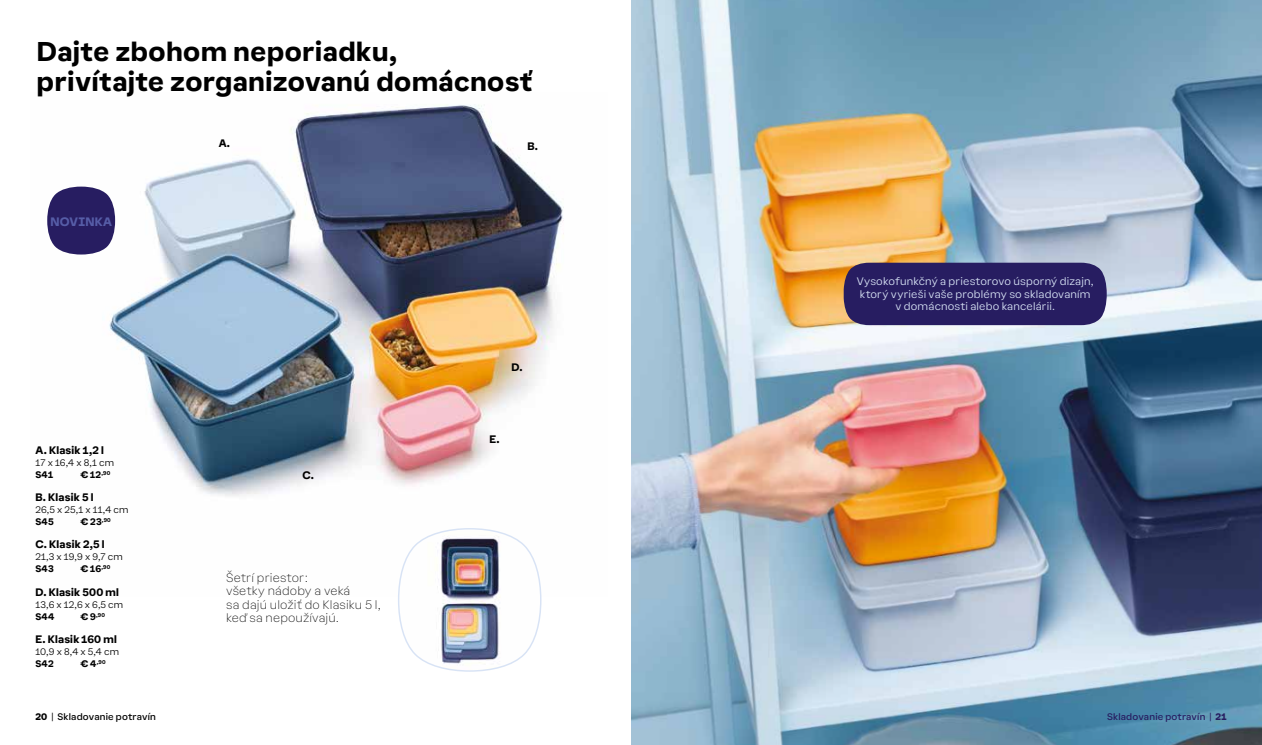
<style>
.page{position:relative;width:1262px;height:745px;background:#fff}
.page>*{position:absolute;margin:0;border:0;box-sizing:border-box;transform-origin:0 0}
.t1{font:700 25px/30px "Earl Sans";letter-spacing:.025em;color:#000}
.t2{font:100 11.25px/13.5px "Earl Sans";letter-spacing:.015em;color:#000}
.t3{font:700 11.25px "Earl Sans";letter-spacing:.025em;color:#565da7}
.t4{font:300 10px/12.5px "Earl Sans";letter-spacing:.02em;color:#d8e3f5;text-align:center}
.t5{font:700 10px "Earl Sans";letter-spacing:.02em;color:#000}
.t6{font:300 8.75px "Earl Sans";letter-spacing:.03em;color:#000}
.t7{font:700 8.75px "Earl Sans";letter-spacing:.03em;color:#000}
.t8{font:8.75px "Earl Sans";letter-spacing:.025em;color:#000}
.t9{font:8.75px "Earl Sans";letter-spacing:.025em;color:#271d61}
.t10{font:700 5.12px "Earl Sans";color:#000}
.s1{font-size:8.75px}
.s2{font-weight:900}
</style>
<div class="page">
<img style="left:74px;top:104px;width:490px;height:392px">
<img style="left:631px;top:0;width:630px;height:744px">
<img style="left:398px;top:528px;width:144px;height:144px">
<div style="left:843px;top:262px;width:263px;height:63px;background:#271d61"></div>
<svg style="left:47px;top:186px;width:68px;height:68px;background:#494079"></svg>
<h1 class="t1" style="left:37px;top:35px;width:496px">Dajte zbohom neporiadku,<br>privítajte zorganizovanú domácnosť</h1>
<p class="t3" style="left:50px;top:212px;width:63px">NOVINKA</p>
<p class="t5" style="left:35px;top:441px;width:70px">A. Klasik 1,2 l</p>
<p class="t6" style="left:35px;top:455px;width:80px">17 x 16,4 x 8,1 cm</p>
<p class="t7" style="left:35px;top:466px;width:19px">S41</p>
<p class="t7" style="left:80px;top:466px;width:31px">€ 12<sup>,90</sup></p>
<p class="t5" style="left:35px;top:488px;width:59px">B. Klasik 5 l</p>
<p class="t6" style="left:35px;top:502px;width:95px">26,5 x 25,1 x 11,4 cm</p>
<p class="t7" style="left:35px;top:513px;width:20px">S45</p>
<p class="t7" style="left:80px;top:513px;width:32px">€ 23<sup>,90</sup></p>
<p class="t5" style="left:35px;top:535px;width:71px">C. Klasik 2,5 l</p>
<p class="t6" style="left:35px;top:549px;width:89px">21,3 x 19,9 x 9,7 cm</p>
<p class="t7" style="left:35px;top:561px;width:20px">S43</p>
<p class="t7" style="left:80px;top:561px;width:31px">€ 16<sup>,90</sup></p>
<p class="t5" style="left:35px;top:582px;width:85px">D. Klasik 500 ml</p>
<p class="t6" style="left:35px;top:596px;width:89px">13,6 x 12,6 x 6,5 cm</p>
<p class="t7" style="left:35px;top:608px;width:21px">S44</p>
<p class="t10" style="left:80px;top:609px;width:26px"><span class="s1">€ 9</span>,90</p>
<p class="t5" style="left:35px;top:630px;width:83px">E. Klasik 160 ml</p>
<p class="t6" style="left:35px;top:644px;width:85px">10,9 x 8,4 x 5,4 cm</p>
<p class="t7" style="left:35px;top:655px;width:20px">S42</p>
<p class="t10" style="left:80px;top:657px;width:27px"><span class="s1">€ 4</span>,90</p>
<p class="t5" style="left:219px;top:134px;width:13px">A.</p>
<p class="t5" style="left:302px;top:466px;width:13px">C.</p>
<p class="t2" style="left:226px;top:569px;width:156px">Šetrí priestor:<br>všetky nádoby a veká<br>sa dajú uložiť do Klasiku 5 l, keď sa nepoužívajú.</p>
<p class="t5" style="left:527px;top:137px;width:12px">B.</p>
<p class="t5" style="left:511px;top:358px;width:13px">D.</p>
<p class="t5" style="left:489px;top:430px;width:12px">E.</p>
<p class="t4" style="left:857px;top:274px;width:238px">Vysokofunkčný a priestorovo úsporný dizajn, ktorý vyrieši vaše problémy so skladovaním v domácnosti alebo kancelárii.</p>
<p class="t8" style="left:35px;top:709px;width:122px"><span class="s2">20</span> | Skladovanie potravín</p>
<p class="t9" style="left:1107px;top:709px;width:121px">Skladovanie potravín | <span class="s2">21</span></p>
</div>
